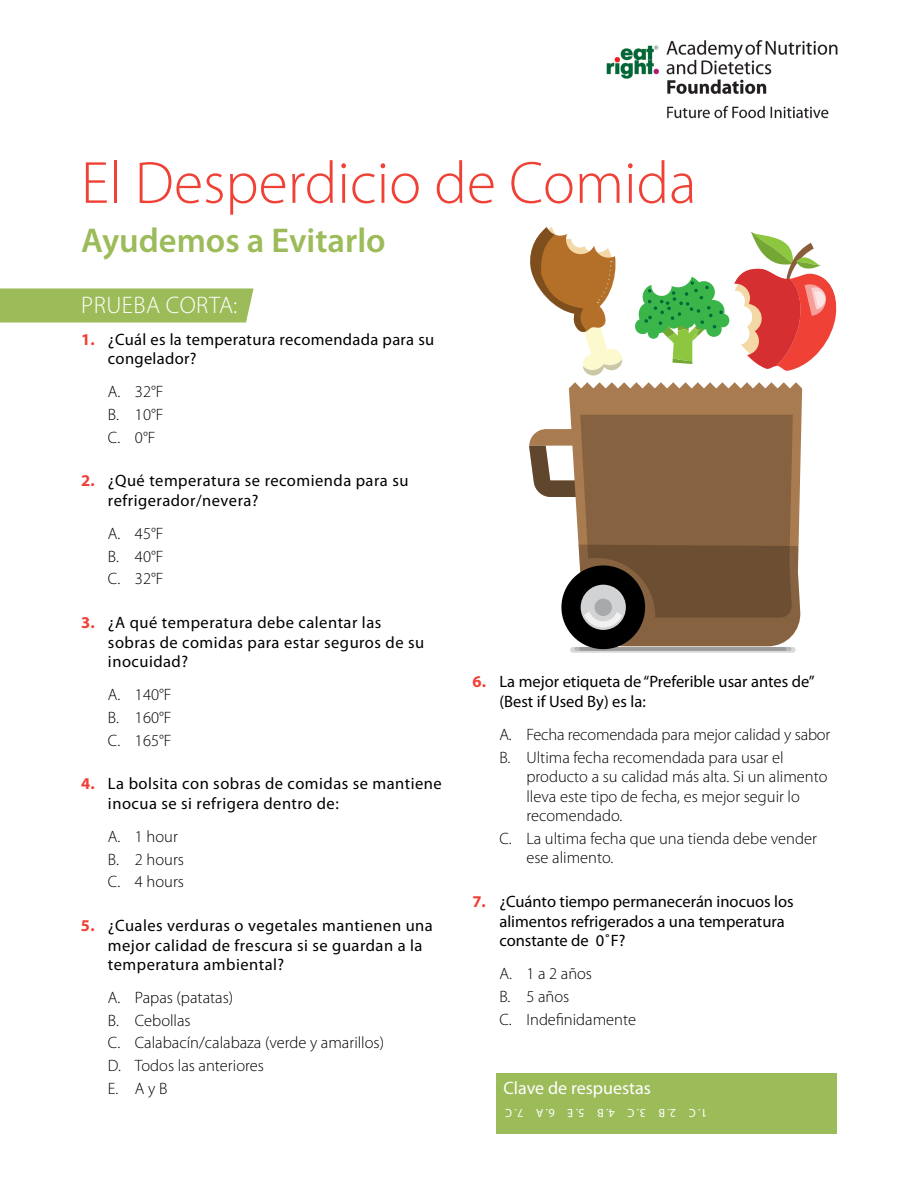
<style>
.page{position:relative;width:918px;height:1188px;background:#fff}
.page>*{position:absolute;margin:0;border:0;box-sizing:border-box;transform-origin:0 0}
.t1{font:300 60px "Myriad Pro";color:#ef4136}
.t2{font:600 34.5px "Myriad Pro";color:#9cbb59}
.t3{font:300 24px "Myriad Pro";letter-spacing:.02em;color:#fff}
.t4{font:18px "Myriad Pro";color:#fff}
.t5{font:300 16.5px/22.8px "Myriad Pro";color:#000}
.t6{font:16.5px/19.5px "Myriad Pro";letter-spacing:.025em;color:#000}
.t7{font:16.5px/19.5px "Myriad Pro";color:#000}
.t8{font:12px "Myriad Pro";color:#fff}
.s1{font-weight:700;color:#ef4136}
</style>
<div class="page">
<img style="left:606px;top:40px;width:232px;height:79px">
<svg style="left:0;top:288px;width:254px;height:35px;background:#a0bd5f"></svg>
<div style="left:570px;top:647px;width:226px;height:6px;background:#d9d9d9;border-radius:3px"></div>
<hr style="left:574px;top:647px;width:217px;height:4px;background:#b9b9b9;border-radius:2px">
<hr style="left:579px;top:647px;width:207px;height:4px;background:#9e9e9e;border-radius:2px">
<svg style="left:569px;top:395px;width:233px;height:222px;background:#ae845c"></svg>
<svg style="left:530px;top:227px;width:307px;height:168px"></svg>
<svg style="left:529px;top:415px;width:271px;height:234px;background:#8d7158"></svg>
<div style="left:497px;top:1074px;width:340px;height:60px;background:#9cbb59"></div>
<h1 class="t1" style="left:81px;top:150px;width:617px">El Desperdicio de Comida</h1>
<h2 class="t2" style="left:81px;top:221px;width:306px">Ayudemos a Evitarlo</h2>
<h3 class="t3" style="left:81px;top:292px;width:158px">PRUEBA CORTA:</h3>
<p class="t6" style="left:108px;top:330px;width:328px;text-indent:-27px"><span class="s1">1.</span> ¿Cuál es la temperatura recomendada para su congelador?</p>
<p class="t5" style="left:108px;top:381px;width:57px;text-align:justify">A. 32°F B. 10°F C. 0°F</p>
<p class="t6" style="left:108px;top:471px;width:302px;text-indent:-27px"><span class="s1">2.</span> ¿Qué temperatura se recomienda para su refrigerador/nevera?</p>
<p class="t5" style="left:108px;top:522px;width:57px;text-align:justify">A. 45°F B. 40°F C. 32°F</p>
<p class="t6" style="left:108px;top:613px;width:318px;text-indent:-27px"><span class="s1">3.</span> ¿A qué temperatura debe calentar las sobras de comidas para estar seguros de su inocuidad?</p>
<p class="t5" style="left:108px;top:683px;width:65px;text-align:justify">A. 140°F B. 160°F C. 165°F</p>
<p class="t6" style="left:108px;top:774px;width:335px;text-indent:-27px"><span class="s1">4.</span> La bolsita con sobras de comidas se mantiene inocua se si refrigera dentro de:</p>
<p class="t5" style="left:108px;top:825px;width:78px">A. 1 hour<br>B. 2 hours<br>C. 4 hours</p>
<p class="t6" style="left:108px;top:916px;width:326px;text-indent:-27px"><span class="s1">5.</span> ¿Cuales verduras o vegetales mantienen una mejor calidad de frescura si se guardan a la temperatura ambiental?</p>
<p class="t5" style="left:108px;top:986px;width:278px">A. Papas (patatas)<br>B. Cebollas<br>C. Calabacín/calabaza (verde y amarillos)<br>D. Todos las anteriores<br>E. A y B</p>
<p class="t7" style="left:499px;top:672px;width:317px;text-indent:-27px"><span class="s1">6.</span> La mejor etiqueta de “Preferible usar antes de” (Best if Used By) es la:</p>
<p class="t5" style="left:499px;top:723px;width:333px">A. Fecha recomendada para mejor calidad y sabor<br>B. Ultima fecha recomendada para usar el</p>
<p class="t5" style="left:526px;top:767px;width:303px;line-height:19.5px">producto a su calidad más alta. Si un alimento lleva este tipo de fecha, es mejor seguir lo recomendado.</p>
<p class="t5" style="left:526px;top:829px;width:292px;line-height:19.5px;text-indent:-27px">C. La ultima fecha que una tienda debe vender ese alimento.</p>
<p class="t7" style="left:499px;top:892px;width:296px;text-indent:-27px"><span class="s1">7.</span> ¿Cuánto tiempo permanecerán inocuos los alimentos refrigerados a una temperatura constante de 0˚F?</p>
<p class="t5" style="left:499px;top:962px;width:138px">A. 1 a 2 años<br>B. 5 años<br>C. Indefinidamente</p>
<p class="t4" style="left:504px;top:1078px;width:149px">Clave de respuestas</p>
<p class="t8" style="left:707px;top:1119px;width:203px;rotate:-180deg">1. C 2. B 3. C 4. B 5. E 6. A 7. C</p>
</div>
